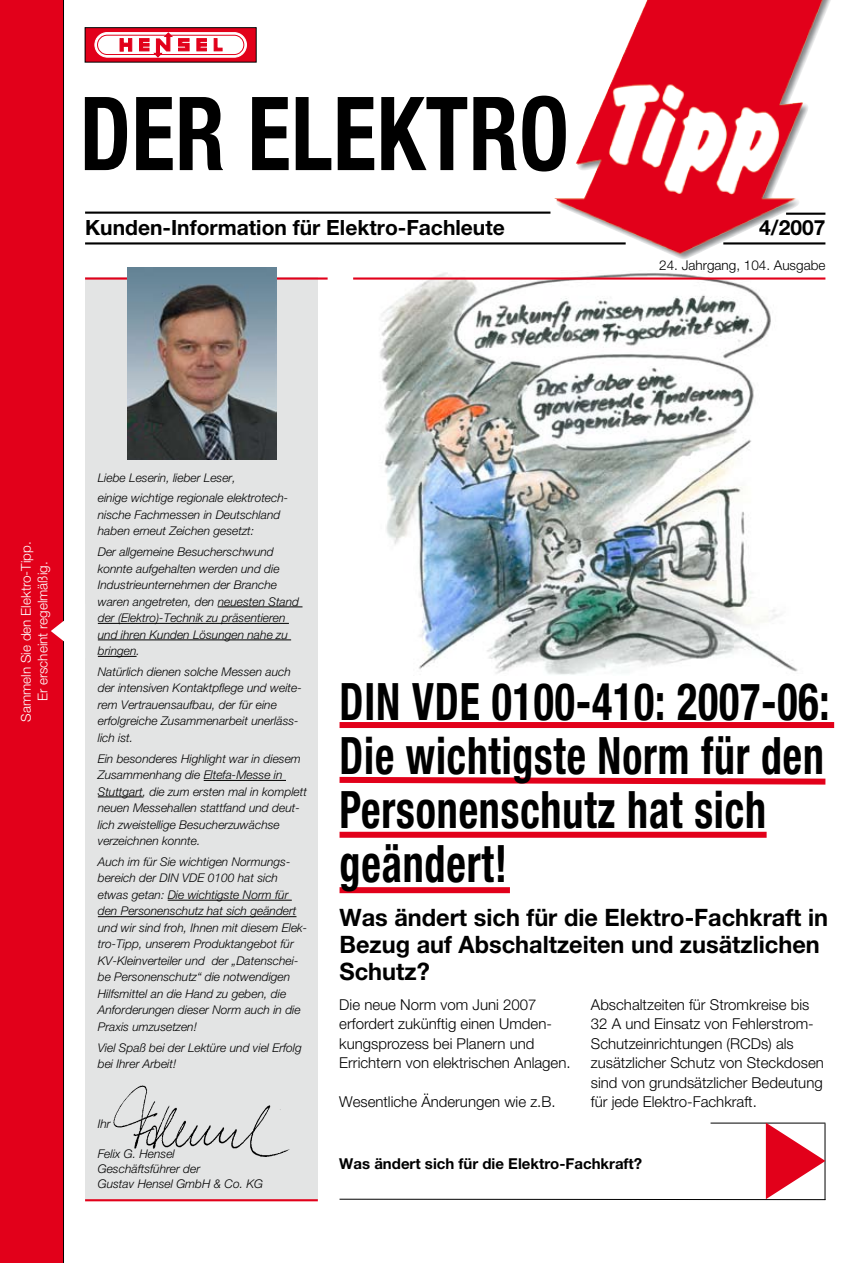
<style>
.page{position:relative;width:868px;height:1263px;background:#fff}
.page>*{position:absolute;margin:0;border:0;box-sizing:border-box;transform-origin:0 0}
.t1{font:700 condensed 102.3px "Helvetica Neue LT Pro";letter-spacing:.005em;color:#000;scale:.87 1}
.t2{font:700 condensed 51.6px/54px "Helvetica Neue LT Pro";letter-spacing:.02em;color:#000;scale:.81 1}
.t3{font:700 24px/27px "Helvetica Neue LT Pro";color:#000}
.t4{font:700 21px "Helvetica Neue LT Pro";color:#000}
.t5{font:300 15px/19.5px "Helvetica Neue LT Pro";color:#000}
.t6{font:700 15px "Helvetica Neue LT Pro";color:#000}
.t7{font:300 13.5px/16.5px "Helvetica Neue LT Pro";color:#fff;text-align:center}
.t8{font:300 13.5px "Helvetica Neue LT Pro";color:#000}
.t9{font:italic 300 12px/16.5px "Helvetica Neue LT Pro";color:#000}
</style>
<div class="page">
<div style="left:85px;top:277px;width:233px;height:923px;background:#e3e4e4"></div>
<hr style="left:85px;top:277px;width:242px;height:3px;background:#e2001a">
<img style="left:127px;top:268px;width:149px;height:191px">
<img style="left:113px;top:1085px;width:177px;height:72px">
<hr style="left:339px;top:1199px;width:486px;height:1px;background:#000">
<div style="left:0;top:0;width:63px;height:1263px;background:#e2001a"></div>
<img style="left:380px;top:272px;width:446px;height:403px">
<hr style="left:85px;top:1199px;width:233px;height:2px;background:#e2001a">
<hr style="left:218px;top:607px;width:84px;height:1px;background:#000">
<hr style="left:98px;top:623px;width:191px;height:1px;background:#000">
<hr style="left:98px;top:640px;width:193px;height:1px;background:#000">
<hr style="left:98px;top:656px;width:38px;height:1px;background:#000">
<hr style="left:204px;top:780px;width:82px;height:1px;background:#000">
<hr style="left:98px;top:797px;width:45px;height:1px;background:#000">
<hr style="left:168px;top:900px;width:124px;height:1px;background:#000">
<hr style="left:98px;top:916px;width:198px;height:1px;background:#000">
<hr style="left:710px;top:1123px;width:115px;height:1px;background:#000">
<svg style="left:765px;top:1123px;width:60px;height:76px"></svg>
<img style="left:553px;top:0;width:278px;height:259px">
<div style="left:86px;top:28px;width:170px;height:34px;background:#e2001a"></div>
<svg style="left:94px;top:32px;width:153px;height:26px"></svg>
<hr style="left:85px;top:212px;width:465px;height:2px;background:#000">
<hr style="left:85px;top:242px;width:540px;height:2px;background:#000">
<hr style="left:786px;top:213px;width:39px;height:2px;background:#000">
<hr style="left:723px;top:242px;width:102px;height:2px;background:#000">
<hr style="left:353px;top:277px;width:472px;height:3px;background:#e2001a">
<svg style="left:51px;top:604px;width:13px;height:54px"></svg>
<svg style="left:339px;top:776px;width:487px;height:9px"></svg>
<div style="left:339px;top:832px;width:427px;height:6px;background:#e2001a"></div>
<div style="left:339px;top:722px;width:495px;height:6px;background:#e2001a"></div>
<div style="left:339px;top:887px;width:171px;height:6px;background:#e2001a"></div>
<h1 class="t1" style="left:80px;top:72px;width:563px">DER ELEKTRO</h1>
<h3 class="t4" style="left:85px;top:214px;width:421px">Kunden-Information für Elektro-Fachleute</h3>
<h3 class="t4" style="left:759px;top:214px;width:68px">4/2007</h3>
<p class="t8" style="left:659px;top:257px;width:168px">24. Jahrgang, 104. Ausgabe</p>
<p class="t7" style="left:18px;top:722px;width:182px;rotate:-90deg">Sammeln Sie den Elektro-Tipp.<br>Er erscheint regelmäßig.</p>
<p class="t9" style="left:98px;top:467px;width:192px;line-height:20.7px">Liebe Leserin, lieber Leser,<br>einige wichtige regionale elektrotech-</p>
<p class="t9" style="left:98px;top:506px;width:184px">nische Fachmessen in Deutschland haben erneut Zeichen gesetzt:</p>
<p class="t9" style="left:98px;top:543px;width:203px">Der allgemeine Besucherschwund konnte aufgehalten werden und die<br>Industrieunternehmen der Branche waren angetreten, den neuesten Stand der (Elektro)-Technik zu präsentieren und ihren Kunden Lösungen nahe zu bringen.</p>
<p class="t9" style="left:98px;top:663px;width:205px">Natürlich dienen solche Messen auch der intensiven Kontaktpflege und weite&shy;rem Vertrauensaufbau, der für eine erfolgreiche Zusammenarbeit unerläss&shy;lich ist.</p>
<p class="t9" style="left:98px;top:750px;width:210px">Ein besonderes Highlight war in diesem Zusammenhang die Eltefa-Messe in Stuttgart, die zum ersten mal in komplett neuen Messehallen stattfand und deut&shy;lich zweistellige Besucherzuwächse verzeichnen konnte.</p>
<p class="t9" style="left:98px;top:853px;width:211px">Auch im für Sie wichtigen Normungs&shy;bereich der DIN VDE 0100 hat sich etwas getan: Die wichtigste Norm für den Personenschutz hat sich geändert und wir sind froh, Ihnen mit diesem Elek&shy;tro-Tipp, unserem Produktangebot für KV-Kleinverteiler und der „Datenschei&shy;be Personenschutz“ die notwendigen Hilfsmittel an die Hand zu geben, die Anforderungen dieser Norm auch in die Praxis umzusetzen!</p>
<p class="t9" style="left:98px;top:1039px;width:205px">Viel Spaß bei der Lektüre und viel Erfolg bei Ihrer Arbeit!</p>
<p class="t9" style="left:98px;top:1115px;width:14px">Ihr</p>
<p class="t9" style="left:98px;top:1145px;width:167px;line-height:15px">Felix G. Hensel<br>Geschäftsführer der<br>Gustav Hensel GmbH &amp; Co. KG</p>
<h2 class="t2" style="left:339px;top:674px;width:606px">DIN VDE 0100-410: 2007-06:<br>Die wichtigste Norm für den<br>Personenschutz hat sich geändert!</h2>
<h3 class="t3" style="left:339px;top:903px;width:490px">Was ändert sich für die Elektro-Fachkraft in<br>Bezug auf Abschaltzeiten und zusätzlichen<br>Schutz?</h3>
<p class="t5" style="left:339px;top:994px;width:233px">Die neue Norm vom Juni 2007 erfordert zukünftig einen Umden&shy;kungsprozess bei Planern und<br>Errichtern von elektrischen Anlagen.</p>
<p class="t5" style="left:339px;top:1092px;width:218px">Wesentliche Änderungen wie z.B.</p>
<p class="t5" style="left:590px;top:994px;width:234px">Abschaltzeiten für Stromkreise bis 32 A und Einsatz von Fehlerstrom-Schutzeinrichtungen (RCDs) als zusätzlicher Schutz von Steckdosen sind von grundsätzlicher Bedeutung für jede Elektro-Fachkraft.</p>
<p class="t6" style="left:339px;top:1154px;width:304px">Was ändert sich für die Elektro-Fachkraft?</p>
</div>
